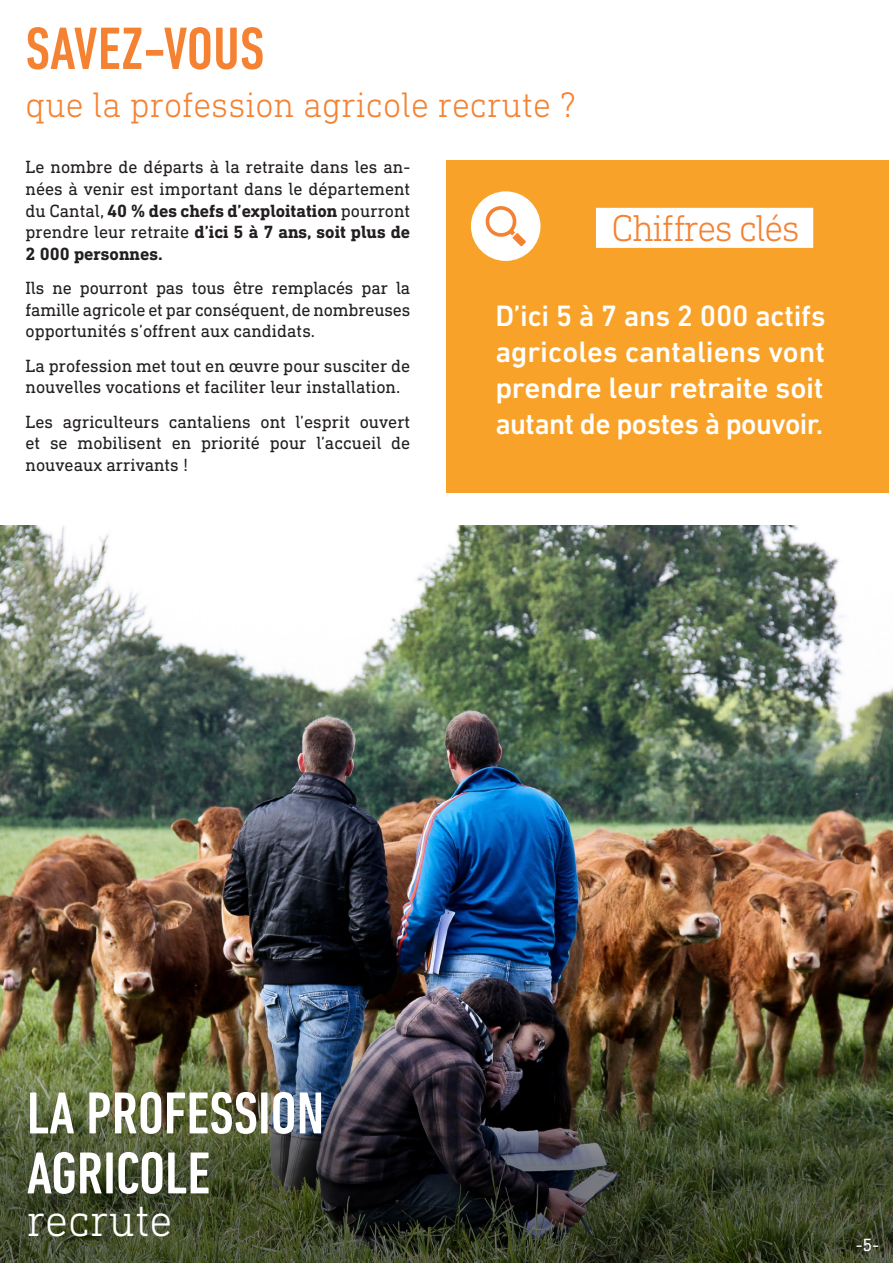
<style>
.page{position:relative;width:893px;height:1263px;background:#fff}
.page>*{position:absolute;margin:0;border:0;box-sizing:border-box;transform-origin:0 0}
.TITRE_BOLD{font:500 condensed 60.75px "DIN Next LT Pro";color:#f48232}
.TITRE_BOLD-2{font:500 condensed 60.15px/60px "DIN Next LT Pro";color:#fff}
.TITRE_LIGHT{font:300 46.35px "DIN Next Slab Pro";color:#fff}
._00-TITRE_ETUDE{font:300 37.95px "DIN Next Slab Pro";letter-spacing:-.04em;color:#f48232}
.TITRE_LIGHT-2{font:300 36px "DIN Next Slab Pro";color:#f48232}
._00-TITRE_ETUDE-2{font:500 30px/36px "DIN Next LT Pro";letter-spacing:-.02em;color:#fff;text-align:justify}
.INFO_Chiffre{font:18px/21.6px "DIN Next Slab Pro";color:#231f20;text-align:justify}
.t1{font:18px "DIN Next Slab Pro";color:#fff}
.s1{font-weight:700}
</style>
<div class="page">
<img style="left:0;top:525px;width:893px;height:483px">
<div style="left:446px;top:160px;width:443px;height:332px;background:#f9a229"></div>
<img style="left:0;top:1008px;width:893px;height:255px">
<div style="left:596px;top:208px;width:217px;height:40px;background:#fff"></div>
<div style="left:471px;top:191px;width:69px;height:70px;background:#fff;border-radius:50%"></div>
<svg style="left:485px;top:206px;width:41px;height:40px"></svg>
<p class="TITRE_BOLD" style="left:26px;top:14px;width:240px">SAVEZ-VOUS</p>
<p class="TITRE_LIGHT-2" style="left:26px;top:84px;width:552px">que la profession agricole recrute ?</p>
<p class="INFO_Chiffre" style="left:26px;top:156px;width:386px">Le nombre de départs à la retraite dans les an&shy;nées à venir est important dans le département du Cantal, <span class="s1">40 % des chefs d’exploitation</span> pourront prendre leur retraite <span class="s1">d’ici 5 à 7 ans, soit plus de 2 000 personnes.</span></p>
<p class="INFO_Chiffre" style="left:26px;top:277px;width:386px">Ils ne pourront pas tous être remplacés par la famille agricole et par conséquent, de nombreuses opportunités s’offrent aux candidats.</p>
<p class="INFO_Chiffre" style="left:26px;top:354px;width:386px">La profession met tout en œuvre pour susciter de nouvelles vocations et faciliter leur installation.</p>
<p class="INFO_Chiffre" style="left:26px;top:410px;width:386px">Les agriculteurs cantaliens ont l’esprit ouvert et se mobilisent en priorité pour l’accueil de nouveaux arrivants !</p>
<p class="_00-TITRE_ETUDE" style="left:612px;top:206px;width:190px">Chiffres clés</p>
<p class="_00-TITRE_ETUDE-2" style="left:495px;top:298px;width:332px">D’ici 5 à 7 ans 2 000 actifs agricoles cantaliens vont prendre leur retraite soit autant de postes à pouvoir.</p>
<p class="TITRE_BOLD-2" style="left:27px;top:1083px;width:299px">LA PROFESSION<br>AGRICOLE</p>
<p class="TITRE_LIGHT" style="left:27px;top:1193px;width:147px">recrute</p>
<p class="t1" style="left:856px;top:1234px;width:25px">-5-</p>
</div>
